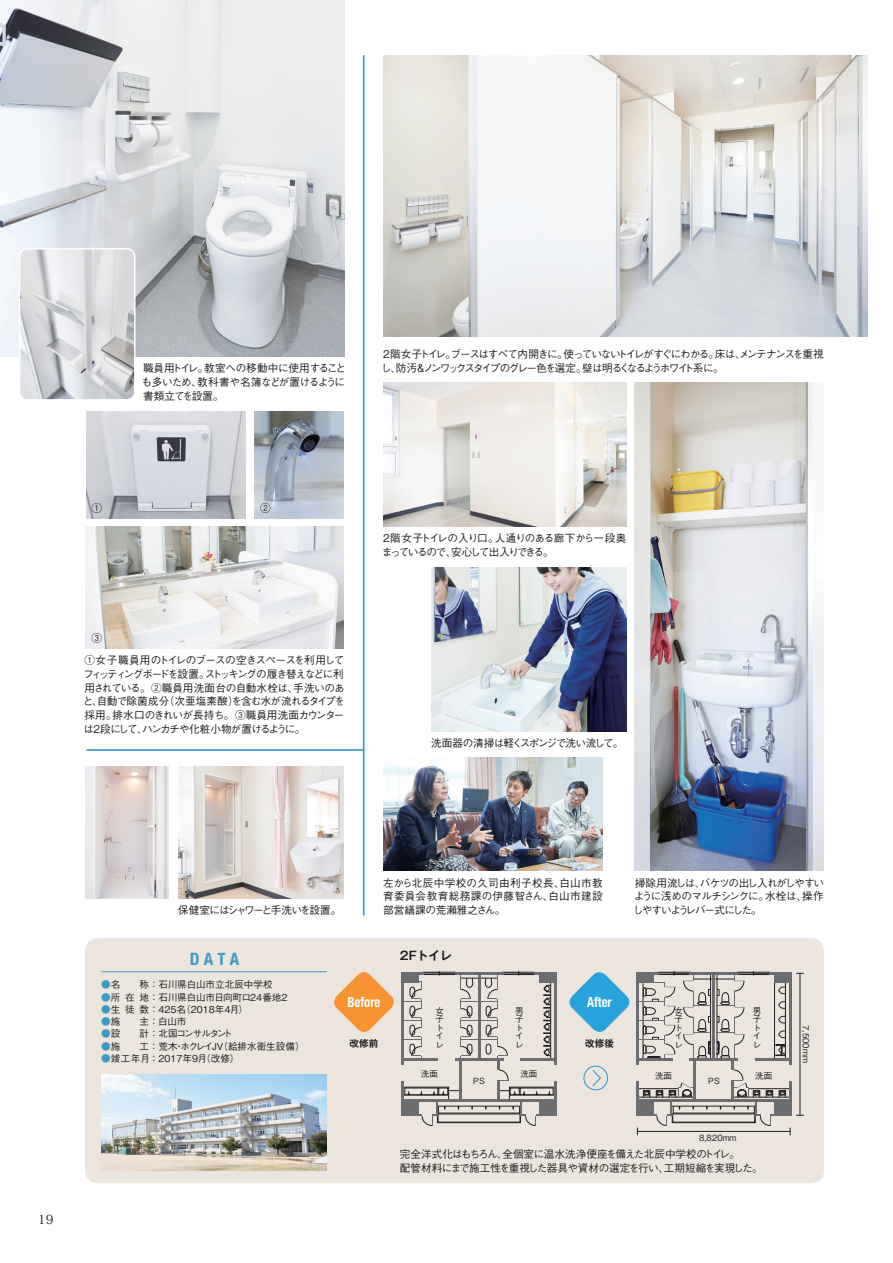
<style>
.page{position:relative;width:893px;height:1263px;background:#fff}
.page>*{position:absolute;margin:0;border:0;box-sizing:border-box;transform-origin:0 0}
.t1{font:700 condensed 16.95px "Helvetica Neue LT Pro";color:#3a9bca}
.t2{font:700 condensed 14.1px "Helvetica Neue LT Pro";color:#fff;scale:.91 1}
.t3{font:12.75px "Koz Min Pro";color:#231f20}
.t4{font:700 11.7px "Gothic MB101 Pro De";color:#231f20}
.t5{font:500 10.65px/13.8px "Gothic BBB Pro";letter-spacing:-.08em;color:#231f20;text-align:justify}
.t6{font:500 10.65px/13.8px "Gothic BBB Pro";letter-spacing:-.035em;color:#231f20}
.t7{font:500 10.65px "Gothic BBB Pro";letter-spacing:-.115em;color:#231f20}
.t8{font:500 10.65px/13.8px "Gothic BBB Pro";letter-spacing:-.1em;color:#231f20}
.t9{font:500 10.65px "Gothic BBB Pro";letter-spacing:-.16em;color:#231f20}
.t10{font:500 10.65px/13.8px "Gothic BBB Pro";letter-spacing:-.06em;color:#231f20}
.t11{font:500 10.65px "Gothic BBB Pro";letter-spacing:-.03em;color:#231f20}
.t12{font:500 9.6px "Gothic BBB Pro";color:#231f20}
.t13{font:500 9.6px "Gothic BBB Pro";letter-spacing:-.125em;color:#231f20}
.t14{font:700 9.6px "Gothic MB101 Pro De";color:#231f20}
.t15{font:500 8.55px/8.6px "Gothic BBB Pro";color:#231f20}
.s1{color:#3a9bca}
</style>
<div class="page">
<div style="left:85px;top:938px;width:739px;height:245px;background:#ebe5de;border-radius:13px"></div>
<hr style="left:101px;top:971px;width:226px;height:1px;background:#3a9bca">
<img style="left:101px;top:1074px;width:226px;height:96px">
<div style="left:403px;top:1087px;width:46px;height:13px;border:1px solid #231f20"></div>
<hr style="left:403px;top:1095px;width:46px;height:1px;background:#231f20">
<div style="left:438px;top:1088px;width:10px;height:7px;border:1px solid #231f20"></div>
<div style="left:405px;top:1088px;width:33px;height:7px;border:1px solid #231f20"></div>
<svg style="left:442px;top:1090px;width:17px;height:5px"></svg>
<div style="left:509px;top:1087px;width:46px;height:13px;border:1px solid #231f20"></div>
<hr style="left:509px;top:1095px;width:46px;height:1px;background:#231f20">
<div style="left:510px;top:1088px;width:9px;height:7px;border:1px solid #231f20"></div>
<div style="left:520px;top:1088px;width:33px;height:7px;border:1px solid #231f20"></div>
<svg style="left:499px;top:1090px;width:17px;height:5px"></svg>
<div style="left:437px;top:1116px;width:84px;height:7px;border:1px solid #231f20"></div>
<div style="left:401px;top:972px;width:18px;height:10px;background:#6c6d70"></div>
<div style="left:401px;top:1099px;width:18px;height:17px;background:#6c6d70"></div>
<hr style="left:401px;top:979px;width:3px;height:85px;background:#6c6d70">
<hr style="left:401px;top:1082px;width:3px;height:21px;background:#6c6d70">
<hr style="left:404px;top:1099px;width:150px;height:3px;background:#6c6d70">
<div style="left:539px;top:972px;width:18px;height:10px;background:#6c6d70"></div>
<hr style="left:554px;top:979px;width:3px;height:85px;background:#6c6d70">
<hr style="left:520px;top:1058px;width:36px;height:3px;background:#6c6d70">
<hr style="left:459px;top:1060px;width:2px;height:41px;background:#6c6d70">
<hr style="left:497px;top:1080px;width:2px;height:21px;background:#6c6d70">
<div style="left:539px;top:1099px;width:18px;height:17px;background:#6c6d70"></div>
<hr style="left:554px;top:1082px;width:3px;height:21px;background:#6c6d70">
<svg style="left:419px;top:1102px;width:19px;height:24px"></svg>
<svg style="left:520px;top:1102px;width:19px;height:24px"></svg>
<svg style="left:403px;top:971px;width:148px;height:110px"></svg>
<img style="left:383px;top:55px;width:484px;height:282px">
<img style="left:635px;top:382px;width:189px;height:489px">
<img style="left:383px;top:382px;width:243px;height:145px">
<img style="left:431px;top:567px;width:195px;height:164px">
<img style="left:0;top:0;width:345px;height:356px">
<img style="left:86px;top:412px;width:160px;height:106px">
<img style="left:20px;top:249px;width:115px;height:150px">
<div style="left:19px;top:248px;width:117px;height:153px;border:1px solid #fff;border-radius:9px"></div>
<img style="left:254px;top:412px;width:90px;height:106px">
<img style="left:85px;top:527px;width:259px;height:121px">
<hr style="left:363px;top:55px;width:2px;height:860px;background:#3a9bca">
<img style="left:383px;top:757px;width:220px;height:114px">
<img style="left:85px;top:766px;width:84px;height:132px">
<img style="left:178px;top:766px;width:166px;height:132px">
<hr style="left:86px;top:749px;width:278px;height:2px;background:#3a9bca">
<svg style="left:334px;top:972px;width:60px;height:60px"></svg>
<svg style="left:569px;top:971px;width:235px;height:164px"></svg>
<p class="t7" style="left:383px;top:346px;width:442px">2階女子トイレ。ブースはすべて内開きに。使っていないトイレがすぐにわかる。床は、メンテナンスを重視</p>
<p class="t5" style="left:91px;top:500px;width:12px">①</p>
<p class="t5" style="left:91px;top:629px;width:12px">③</p>
<p class="t11" style="left:143px;top:359px;width:205px">職員用トイレ。教室への移動中に使用すること</p>
<p class="t9" style="left:381px;top:359px;width:344px">し、防汚＆ノンワックスタイプのグレー色を選定。壁は明るくなるようホワイト系に。</p>
<p class="t10" style="left:142px;top:374px;width:205px">も多いため、教科書や名簿などが置けるように書類立てを設置。</p>
<p class="t5" style="left:260px;top:500px;width:12px">②</p>
<p class="t8" style="left:382px;top:530px;width:246px">2階女子トイレの入り口。人通りのある廊下から一段奥まっているので、安心して出入りできる。</p>
<p class="t5" style="left:83px;top:652px;width:264px">①女子職員用のトイレのブースの空きスペースを利用してフィッティングボードを設置。ストッキングの履き替えなどに利用されている。②職員用洗面台の自動水栓は、手洗いのあと、自動で除菌成分（次亜塩素酸）を含む水が流れるタイプを採用。排水口のきれいが長持ち。③職員用洗面カウンターは2段にして、ハンカチや化粧小物が置けるように。</p>
<p class="t5" style="left:431px;top:735px;width:194px">洗面器の清掃は軽くスポンジで洗い流して。</p>
<p class="t3" style="left:38px;top:1210px;width:17px">19</p>
<p class="t7" style="left:178px;top:901px;width:165px">保健室にはシャワーと手洗いを設置。</p>
<p class="t5" style="left:383px;top:874px;width:221px">左から北辰中学校の久司由利子校長、白山市教育委員会教育総務課の伊藤智さん、白山市建設部営繕課の荒瀬雅之さん。</p>
<p class="t5" style="left:633px;top:874px;width:193px">掃除用流しは、バケツの出し入れがしやすいように浅めのマルチシンクに。水栓は、操作しやすいようレバー式にした。</p>
<h1 class="t1" style="left:190px;top:948px;width:51px">DATA</h1>
<p class="t12" style="left:101px;top:977px;width:173px"><span class="s1">●</span>名　　称 ：石川県白山市立北辰中学校</p>
<p class="t12" style="left:101px;top:989px;width:188px"><span class="s1">●</span>所在地 ：石川県白山市日向町ロ24番地2</p>
<p class="t12" style="left:101px;top:1001px;width:148px"><span class="s1">●</span>生徒数 ：425名（2018年4月）</p>
<p class="t12" style="left:101px;top:1014px;width:87px"><span class="s1">●</span>施　　主 ：白山市</p>
<p class="t13" style="left:101px;top:1026px;width:133px"><span class="s1">●</span>設　　計 ：北国コンサルタント</p>
<p class="t12" style="left:101px;top:1038px;width:205px"><span class="s1">●</span>施　　工 ：荒木・ホクレイJV（給排水衛生設備）</p>
<p class="t12" style="left:101px;top:1050px;width:140px"><span class="s1">●</span>竣工年月 ：2017年9月（改修）</p>
<p class="t4" style="left:400px;top:946px;width:53px">2Fトイレ</p>
<h2 class="t2" style="left:347px;top:993px;width:38px">Before</h2>
<h2 class="t2" style="left:587px;top:993px;width:29px">After</h2>
<p class="t14" style="left:350px;top:1035px;width:30px">改修前</p>
<p class="t14" style="left:585px;top:1035px;width:30px">改修後</p>
<p class="t15" style="left:435px;top:1005px;width:10px">女子トイレ</p>
<p class="t15" style="left:515px;top:1005px;width:10px">男子トイレ</p>
<p class="t15" style="left:674px;top:1005px;width:10px">女子トイレ</p>
<p class="t15" style="left:753px;top:1005px;width:10px">男子トイレ</p>
<p class="t15" style="left:421px;top:1069px;width:19px">洗面</p>
<p class="t15" style="left:520px;top:1069px;width:19px">洗面</p>
<p class="t15" style="left:655px;top:1070px;width:19px">洗面</p>
<p class="t15" style="left:755px;top:1070px;width:19px">洗面</p>
<p class="t15" style="left:473px;top:1075px;width:13px">PS</p>
<p class="t15" style="left:708px;top:1075px;width:13px">PS</p>
<p class="t15" style="left:811px;top:1025px;width:39px;rotate:90deg">7,500mm</p>
<p class="t15" style="left:699px;top:1133px;width:39px">8,820mm</p>
<p class="t6" style="left:400px;top:1146px;width:364px">完全洋式化はもちろん、全個室に温水洗浄便座を備えた北辰中学校のトイレ。<br>配管材料にまで施工性を重視した器具や資材の選定を行い、工期短縮を実現した。</p>
</div>
